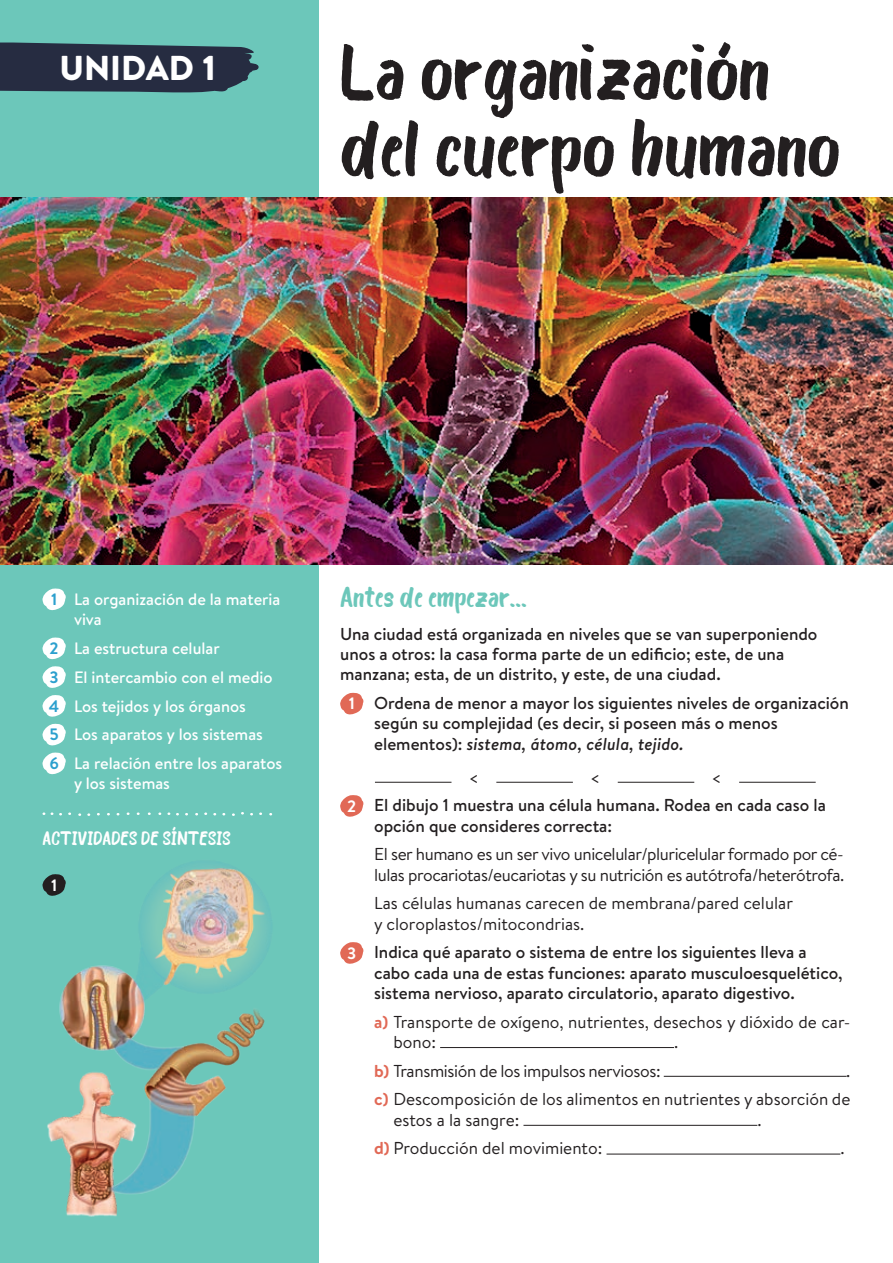
<style>
.page{position:relative;width:893px;height:1263px;background:#fff}
.page>*{position:absolute;margin:0;border:0;box-sizing:border-box;transform-origin:0 0}
._00_TITULO_UNIDAD_GR{font:76.5px/76.5px "Bosk";color:#231f20}
.t1{font:900 34.5px "Brandon Text";color:#fff}
._01_EPIGRAFE{font:27.75px "Bosk";color:#6cc7ba}
._00_BLOQUE_CONTENIDO{font:18.75px "Bosk";color:#fff}
._03_Pregunta{font:500 17.25px/20.2px "Brandon Text";color:#231f20}
._04_Subpunto{font:17.25px/20.2px "Brandon Text";color:#231f20}
._04_Subpunto-2{font:17.25px/20.2px "Brandon Text";letter-spacing:-.025em;color:#231f20}
._04_Subpunto-3{font:17.25px "Brandon Text";letter-spacing:-.02em;color:#231f20}
._02_TEXTO_ACTIVIDADE{font:500 16.5px/20.2px "Brandon Text";color:#fff}
.t2{font:700 16.5px "Brandon Text";color:#2ca0ce}
.t3{font:700 16.5px "Brandon Text";color:#fff}
.s1{font-style:italic}
.s2{font-weight:700;color:#e16956}
</style>
<div class="page">
<div style="left:0;top:0;width:319px;height:1263px;background:#6cc7ba"></div>
<svg style="left:42px;top:588px;width:24px;height:23px"></svg>
<svg style="left:42px;top:637px;width:24px;height:80px"></svg>
<svg style="left:42px;top:723px;width:24px;height:52px"></svg>
<svg style="left:0;top:43px;width:259px;height:50px;background:#2d3c4d"></svg>
<svg style="left:340px;top:692px;width:24px;height:23px"></svg>
<hr style="left:375px;top:782px;width:76px;height:1px;background:#231f20">
<hr style="left:496px;top:782px;width:77px;height:1px;background:#231f20">
<hr style="left:618px;top:782px;width:76px;height:1px;background:#231f20">
<hr style="left:739px;top:782px;width:77px;height:1px;background:#231f20">
<svg style="left:340px;top:795px;width:24px;height:22px"></svg>
<svg style="left:340px;top:942px;width:24px;height:22px"></svg>
<hr style="left:440px;top:1047px;width:234px;height:1px;background:#231f20">
<hr style="left:664px;top:1076px;width:183px;height:1px;background:#231f20">
<hr style="left:523px;top:1125px;width:234px;height:1px;background:#231f20">
<hr style="left:606px;top:1154px;width:234px;height:1px;background:#231f20">
<img style="left:0;top:198px;width:893px;height:367px">
<img style="left:47px;top:868px;width:218px;height:349px">
<svg style="left:42px;top:873px;width:24px;height:23px"></svg>
<p class="t1" style="left:59px;top:43px;width:158px">UNIDAD 1</p>
<p class="_00_TITULO_UNIDAD_GR" style="left:340px;top:35px;width:501px">La organización del cuerpo humano</p>
<p class="t2" style="left:51px;top:588px;width:8px">1</p>
<p class="_02_TEXTO_ACTIVIDADE" style="left:74px;top:589px;width:208px">La organización de la materia viva</p>
<p class="t2" style="left:50px;top:637px;width:11px">2</p>
<p class="_02_TEXTO_ACTIVIDADE" style="left:74px;top:638px;width:147px">La estructura celular</p>
<p class="t2" style="left:50px;top:666px;width:11px">3</p>
<p class="_02_TEXTO_ACTIVIDADE" style="left:74px;top:667px;width:200px">El intercambio con el medio</p>
<p class="t2" style="left:49px;top:694px;width:12px">4</p>
<p class="_02_TEXTO_ACTIVIDADE" style="left:74px;top:695px;width:173px">Los tejidos y los órganos</p>
<p class="t2" style="left:49px;top:723px;width:11px">5</p>
<p class="_02_TEXTO_ACTIVIDADE" style="left:74px;top:724px;width:190px">Los aparatos y los sistemas</p>
<p class="t2" style="left:49px;top:752px;width:11px">6</p>
<p class="_02_TEXTO_ACTIVIDADE" style="left:74px;top:753px;width:210px">La relación entre los aparatos y los sistemas</p>
<p class="_00_BLOQUE_CONTENIDO" style="left:43px;top:827px;width:190px">ACTIVIDADES DE SÍNTESIS</p>
<p class="t3" style="left:51px;top:873px;width:8px">1</p>
<p class="_01_EPIGRAFE" style="left:340px;top:579px;width:188px">Antes de empezar…</p>
<p class="_03_Pregunta" style="left:340px;top:623px;width:479px">Una ciudad está organizada en niveles que se van superponiendo unos a otros: la casa forma parte de un edificio; este, de una manzana; esta, de un distrito, y este, de una ciudad.</p>
<p class="t3" style="left:349px;top:692px;width:8px">1</p>
<p class="_03_Pregunta" style="left:374px;top:693px;width:476px">Ordena de menor a mayor los siguientes niveles de organización según su complejidad (es decir, si poseen más o menos elementos): <span class="s1">sistema, átomo, célula, tejido.</span></p>
<p class="_04_Subpunto" style="left:469px;top:766px;width:12px">&lt;</p>
<p class="_04_Subpunto" style="left:590px;top:766px;width:12px">&lt;</p>
<p class="_04_Subpunto" style="left:711px;top:766px;width:12px">&lt;</p>
<p class="t3" style="left:347px;top:794px;width:11px">2</p>
<p class="_03_Pregunta" style="left:374px;top:795px;width:453px">El dibujo 1 muestra una célula humana. Rodea en cada caso la opción que consideres correcta:</p>
<p class="_04_Subpunto-2" style="left:374px;top:844px;width:472px">El ser humano es un ser vivo unicelular/pluricelular formado por cé&shy;lulas procariotas/eucariotas y su nutrición es autótrofa/heterótrofa.</p>
<p class="_04_Subpunto" style="left:374px;top:893px;width:420px">Las células humanas carecen de membrana/pared celular y cloroplastos/mitocondrias.</p>
<p class="t3" style="left:347px;top:941px;width:11px">3</p>
<p class="_03_Pregunta" style="left:374px;top:942px;width:470px">Indica qué aparato o sistema de entre los siguientes lleva a cabo cada una de estas funciones: aparato musculoesquelético, sistema nervioso, aparato circulatorio, aparato digestivo.</p>
<p class="_04_Subpunto" style="left:393px;top:1011px;width:459px;text-indent:-19px"><span class="s2">a)</span> Transporte de oxígeno, nutrientes, desechos y dióxido de car&shy;bono:</p>
<p class="_04_Subpunto" style="left:674px;top:1031px;width:6px">.</p>
<p class="_04_Subpunto-3" style="left:374px;top:1059px;width:288px"><span class="s2">b)</span> Transmisión de los impulsos nerviosos:</p>
<p class="_04_Subpunto" style="left:846px;top:1060px;width:6px">.</p>
<p class="_04_Subpunto" style="left:393px;top:1089px;width:459px;text-indent:-19px"><span class="s2">c)</span> Descomposición de los alimentos en nutrientes y absorción de estos a la sangre:</p>
<p class="_04_Subpunto" style="left:757px;top:1109px;width:6px">.</p>
<p class="_04_Subpunto" style="left:374px;top:1138px;width:230px"><span class="s2">d)</span> Producción del movimiento:</p>
<p class="_04_Subpunto" style="left:840px;top:1138px;width:6px">.</p>
</div>
